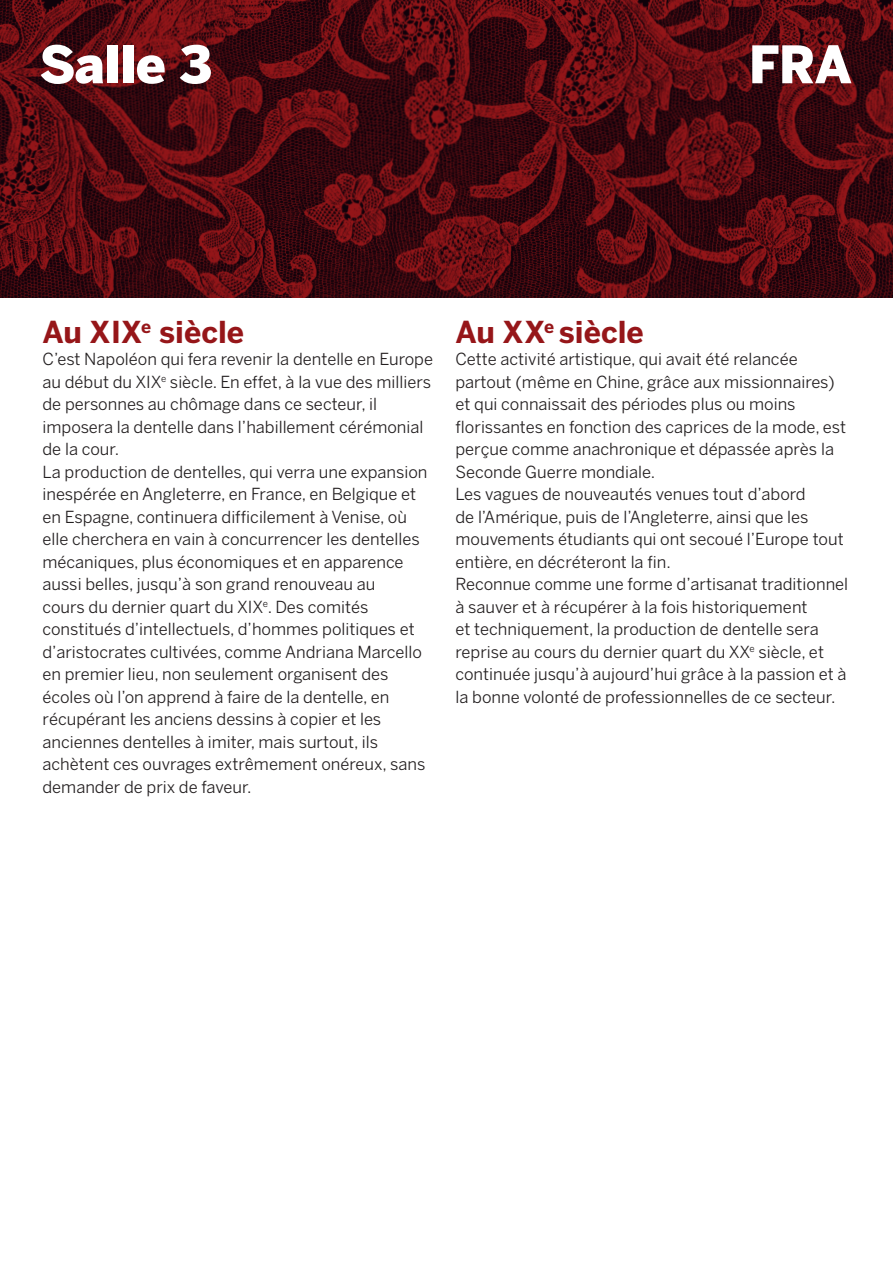
<style>
.page{position:relative;width:893px;height:1263px;background:#fff}
.page>*{position:absolute;margin:0;border:0;box-sizing:border-box;transform-origin:0 0}
.t1{font:900 51.3px "Benton Sans";letter-spacing:-.01em;color:#fff}
.t2{font:700 30px "Benton Sans";color:#961619}
.t3{font:16.5px/22.5px "Benton Sans";color:#231f20}
</style>
<div class="page">
<img style="left:0;top:0;width:893px;height:298px">
<h1 class="t1" style="left:39px;top:34px;width:174px">Salle 3</h1>
<h1 class="t1" style="left:749px;top:34px;width:105px">FRA</h1>
<h2 class="t2" style="left:43px;top:314px;width:203px">Au XIX<sup>e</sup> siècle</h2>
<p class="t3" style="left:43px;top:348px;width:392px">C’est Napoléon qui fera revenir la dentelle en Europe au début du XIX<sup>e</sup> siècle. En effet, à la vue des milliers de personnes au chômage dans ce secteur, il imposera la dentelle dans l’habillement cérémonial de la cour.<br>La production de dentelles, qui verra une expansion inespérée en Angleterre, en France, en Belgique et en Espagne, continuera difficilement à Venise, où elle cherchera en vain à concurrencer les dentelles mécaniques, plus économiques et en apparence aussi belles, jusqu’à son grand renouveau au<br>cours du dernier quart du XIX<sup>e</sup>. Des comités constitués d’intellectuels, d’hommes politiques et d’aristocrates cultivées, comme Andriana Marcello en premier lieu, non seulement organisent des écoles où l’on apprend à faire de la dentelle, en récupérant les anciens dessins à copier et les anciennes dentelles à imiter, mais surtout, ils achètent ces ouvrages extrêmement onéreux, sans demander de prix de faveur.</p>
<h2 class="t2" style="left:455px;top:314px;width:190px">Au XX<sup>e</sup> siècle</h2>
<p class="t3" style="left:455px;top:348px;width:394px">Cette activité artistique, qui avait été relancée partout (même en Chine, grâce aux missionnaires) et qui connaissait des périodes plus ou moins florissantes en fonction des caprices de la mode, est perçue comme anachronique et dépassée après la Seconde Guerre mondiale.<br>Les vagues de nouveautés venues tout d’abord<br>de l’Amérique, puis de l’Angleterre, ainsi que les mouvements étudiants qui ont secoué l’Europe tout entière, en décréteront la fin.<br>Reconnue comme une forme d’artisanat traditionnel à sauver et à récupérer à la fois historiquement<br>et techniquement, la production de dentelle sera reprise au cours du dernier quart du XX<sup>e</sup> siècle, et continuée jusqu’à aujourd’hui grâce à la passion et à la bonne volonté de professionnelles de ce secteur.</p>
</div>
